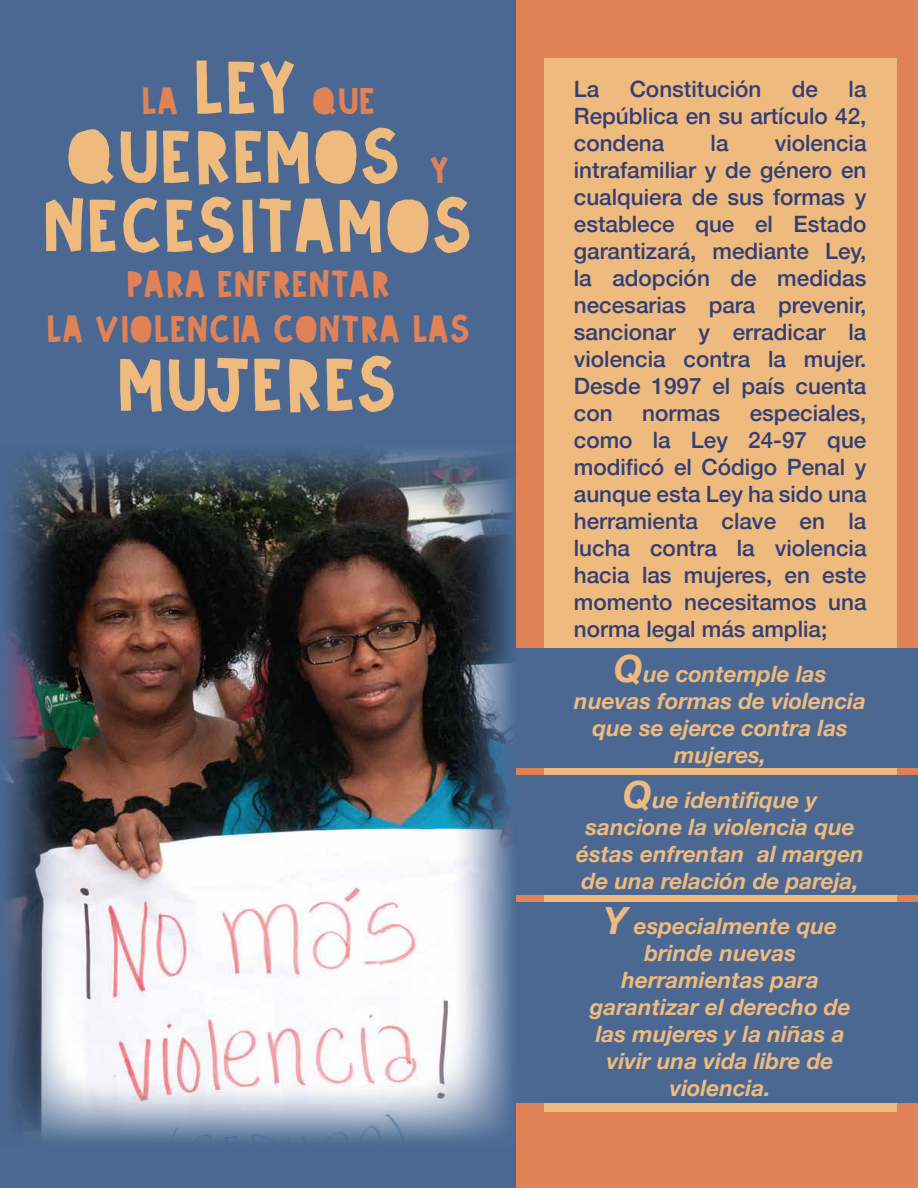
<style>
.page{position:relative;width:918px;height:1188px;background:#4a6892}
.page>*{position:absolute;margin:0;border:0;box-sizing:border-box;transform-origin:0 0}
.t1{font:72px/69px "Paperland";color:#efba7d;text-align:center}
.t2{font:36px/45px "Paperland";color:#e18256;text-align:center}
.t3{font:500 22.5px/27px "Helvetica Neue";color:#313f76;text-align:justify}
.t4{font:italic 700 22.5px/27px "Helvetica Neue";color:#efba7d;text-align:center}
.s1{font-size:72px;color:#efba7d}
.s2{font-size:36px;color:#e18256}
.s3{font-size:37.5px}
</style>
<div class="page">
<div style="left:516px;top:0;width:402px;height:1188px;background:#e18256"></div>
<div style="left:544px;top:58px;width:352px;height:1054px;background:#efba7d"></div>
<div style="left:496px;top:649px;width:422px;height:119px;background:#4a6892"></div>
<div style="left:507px;top:776px;width:411px;height:119px;background:#4a6892"></div>
<div style="left:507px;top:902px;width:411px;height:200px;background:#4a6892"></div>
<img style="left:6px;top:450px;width:512px;height:691px">
<h2 class="t2" style="left:142px;top:78px;width:236px">LA <span class="s1">LEY</span> QUE</h2>
<h1 class="t1" style="left:43px;top:121px;width:433px">QUEREMOS <span class="s2">Y<br></span>NECESITAMOS</h1>
<h2 class="t2" style="left:47px;top:261px;width:426px">PARA ENFRENTAR<br>LA VIOLENCIA CONTRA LAS</h2>
<h1 class="t1" style="left:119px;top:349px;width:281px">MUJERES</h1>
<p class="t3" style="left:574px;top:74px;width:27px">La</p>
<p class="t3" style="left:630px;top:74px;width:133px">Constitución</p>
<p class="t3" style="left:792px;top:74px;width:28px">de</p>
<p class="t3" style="left:574px;top:74px;width:294px;text-indent:275px">la República en su artículo 42, condena</p>
<p class="t3" style="left:574px;top:128px;width:294px;text-indent:201px">violencia intrafamiliar y de género en cualquiera de sus formas y establece que el Estado garantizará, mediante Ley, la adopción de medidas necesarias para prevenir, sancionar y erradicar la violencia contra la mujer.<br>Desde 1997 el país cuenta con</p>
<p class="t3" style="left:711px;top:128px;width:19px">la</p>
<p class="t3" style="left:574px;top:398px;width:294px;text-indent:176px">especiales, como la Ley 24-97 que modificó el Código Penal y aunque esta Ley ha sido una herramienta clave en la lucha contra la violencia hacia las mujeres, en este momento necesitamos una norma legal más amplia;</p>
<p class="t4" style="left:574px;top:661px;width:293px"><span class="s3">Q</span>ue contemple las nuevas formas de violencia que se ejerce contra las mujeres,</p>
<p class="t4" style="left:576px;top:787px;width:289px"><span class="s3">Q</span>ue identifique y sancione la violencia que éstas enfrentan al margen de una relación de pareja,</p>
<p class="t4" style="left:590px;top:913px;width:262px"><span class="s3">Y</span> especialmente que brinde nuevas herramientas para garantizar el derecho de las mujeres y la niñas a vivir una vida libre de violencia.</p>
<p class="t3" style="left:642px;top:398px;width:79px">normas</p>
</div>
